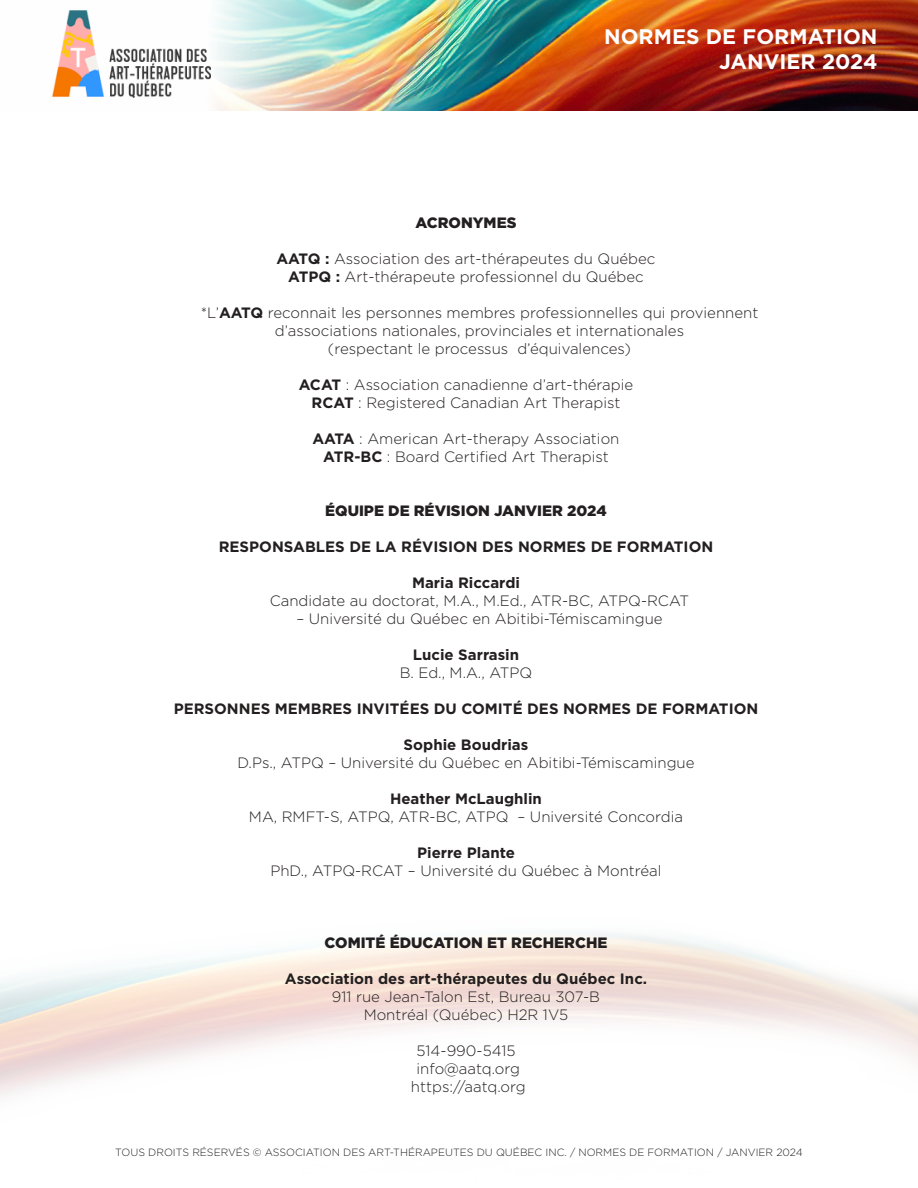
<style>
.page{position:relative;width:918px;height:1188px;background:#fff}
.page>*{position:absolute;margin:0;border:0;box-sizing:border-box;transform-origin:0 0}
.t1{font:700 21px/25.2px "Gotham";color:#fff;text-align:right}
.PARA_1{font:300 15px/18px "Gotham";color:#231f20;text-align:center}
.PARA_1-2{font:700 15px "Gotham";color:#231f20}
.PARA_1-3{font:900 15px "Gotham";color:#231f20}
.t2{font:300 10.5px "Gotham";color:#231f20}
.s1{font-weight:700}
</style>
<div class="page">
<img style="left:52px;top:0;width:866px;height:110px">
<img style="left:53px;top:11px;width:158px;height:86px">
<h1 class="t1" style="left:604px;top:24px;width:275px">NORMES DE FORMATION<br>JANVIER 2024</h1>
<p class="PARA_1-3" style="left:416px;top:212px;width:102px">ACRONYMES</p>
<p class="PARA_1" style="left:277px;top:249px;width:380px"><span class="s1">AATQ :</span> Association des art-thérapeutes du Québec</p>
<p class="PARA_1" style="left:288px;top:267px;width:357px"><span class="s1">ATPQ :</span> Art-thérapeute professionnel du Québec</p>
<p class="PARA_1" style="left:201px;top:303px;width:559px">*L’<span class="s1">AATQ</span> reconnait les personnes membres professionnelles qui proviennent d’associations nationales, provinciales et internationales<br>(respectant le processus d’équivalences)</p>
<p class="PARA_1" style="left:299px;top:375px;width:336px"><span class="s1">ACAT</span> : Association canadienne d’art-thérapie</p>
<p class="PARA_1" style="left:312px;top:393px;width:310px"><span class="s1">RCAT</span> : Registered Canadian Art Therapist</p>
<p class="PARA_1" style="left:313px;top:429px;width:308px"><span class="s1">AATA</span> : American Art-therapy Association</p>
<p class="PARA_1" style="left:323px;top:447px;width:287px"><span class="s1">ATR-BC</span> : Board Certified Art Therapist</p>
<p class="PARA_1-3" style="left:325px;top:500px;width:283px">ÉQUIPE DE RÉVISION JANVIER 2024</p>
<p class="PARA_1-2" style="left:219px;top:537px;width:496px">RESPONSABLES DE LA RÉVISION DES NORMES DE FORMATION</p>
<p class="PARA_1" style="left:270px;top:573px;width:421px;text-align:left;text-indent:142px"><span class="s1">Maria Riccardi<br></span>Candidate au doctorat, M.A., M.Ed., ATR-BC, ATPQ-RCAT</p>
<p class="PARA_1" style="left:296px;top:609px;width:368px">– Université du Québec en Abitibi-Témiscamingue</p>
<p class="PARA_1-2" style="left:413px;top:645px;width:108px">Lucie Sarrasin</p>
<p class="PARA_1" style="left:400px;top:663px;width:134px">B. Ed., M.A., ATPQ</p>
<p class="PARA_1-2" style="left:174px;top:699px;width:586px">PERSONNES MEMBRES INVITÉES DU COMITÉ DES NORMES DE FORMATION</p>
<p class="PARA_1-2" style="left:404px;top:735px;width:126px">Sophie Boudrias</p>
<p class="PARA_1" style="left:237px;top:753px;width:459px">D.Ps., ATPQ – Université du Québec en Abitibi-Témiscamingue</p>
<p class="PARA_1-2" style="left:390px;top:789px;width:153px">Heather McLaughlin</p>
<p class="PARA_1" style="left:249px;top:807px;width:436px">MA, RMFT-S, ATPQ, ATR-BC, ATPQ – Université Concordia</p>
<p class="PARA_1-2" style="left:417px;top:843px;width:99px">Pierre Plante</p>
<p class="PARA_1" style="left:270px;top:861px;width:393px">PhD., ATPQ-RCAT – Université du Québec à Montréal</p>
<p class="PARA_1-3" style="left:325px;top:932px;width:284px">COMITÉ ÉDUCATION ET RECHERCHE</p>
<p class="PARA_1-2" style="left:285px;top:969px;width:364px">Association des art-thérapeutes du Québec Inc.</p>
<p class="PARA_1" style="left:332px;top:987px;width:270px">911 rue Jean-Talon Est, Bureau 307-B</p>
<p class="PARA_1" style="left:364px;top:1005px;width:206px">Montréal (Québec) H2R 1V5</p>
<p class="PARA_1" style="left:416px;top:1041px;width:101px">514-990-5415</p>
<p class="PARA_1" style="left:416px;top:1059px;width:105px">info@aatq.org</p>
<p class="PARA_1" style="left:411px;top:1077px;width:116px">https://aatq.org</p>
<p class="t2" style="left:115px;top:1146px;width:689px">TOUS DROITS RÉSERVÉS © ASSOCIATION DES ART-THÉRAPEUTES DU QUÉBEC INC. / NORMES DE FORMATION / JANVIER 2024</p>
</div>
